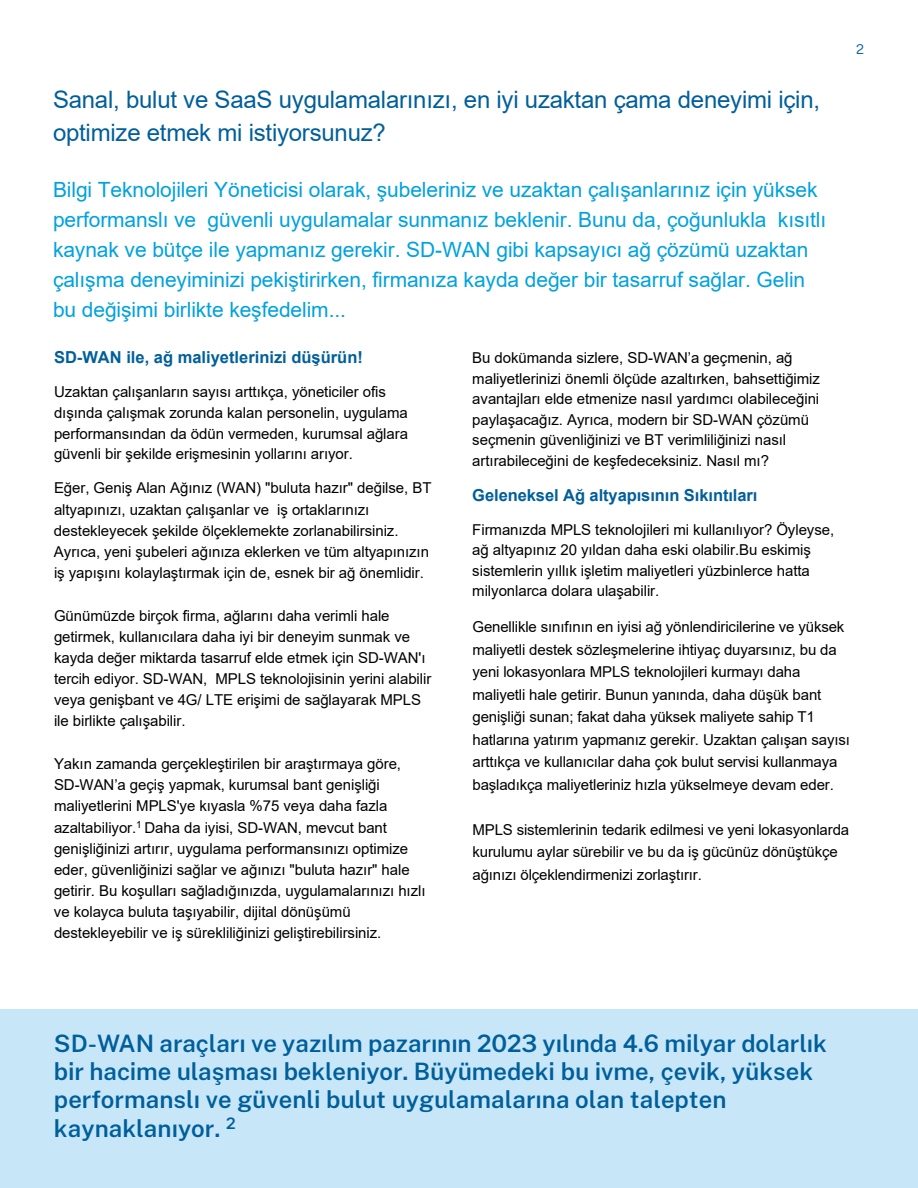
<style>
.page{position:relative;width:918px;height:1188px;background:#fff}
.page>*{position:absolute;margin:0;border:0;box-sizing:border-box;transform-origin:0 0}
.t1{font:600 24px/28.2px "Public Sans";color:#005f9b}
.t2{font:24px/33px "Arial";letter-spacing:-.01em;color:#005f9b}
.t3{font:21px/30px "Arial";letter-spacing:-.005em;color:#00a2de}
.t4{font:700 16.5px "Arial";letter-spacing:-.005em;color:#005f9b}
.t5{font:15px/21px "Arial";letter-spacing:-.005em;color:#000}
.t6{font:300 13.5px "Public Sans";color:#005f9b}
</style>
<div class="page">
<div style="left:0;top:1010px;width:918px;height:178px;background:#c7e7f9"></div>
<p class="t6" style="left:856px;top:39px;width:9px">2</p>
<h1 class="t2" style="left:53px;top:83px;width:769px">Sanal, bulut ve SaaS uygulamalarınızı, en iyi uzaktan çama deneyimi için, optimize etmek mi istiyorsunuz?</h1>
<p class="t3" style="left:53px;top:175px;width:775px">Bilgi Teknolojileri Yöneticisi olarak, şubeleriniz ve uzaktan çalışanlarınız için yüksek performanslı ve güvenli uygulamalar sunmanız beklenir. Bunu da, çoğunlukla kısıtlı kaynak ve bütçe ile yapmanız gerekir. SD-WAN gibi kapsayıcı ağ çözümü uzaktan çalışma deneyiminizi pekiştirirken, firmanıza kayda değer bir tasarruf sağlar. Gelin bu değişimi birlikte keşfedelim...</p>
<p class="t4" style="left:54px;top:346px;width:310px">SD-WAN ile, ağ maliyetlerinizi düşürün!</p>
<p class="t5" style="left:54px;top:382px;width:356px">Uzaktan çalışanların sayısı arttıkça, yöneticiler ofis dışında çalışmak zorunda kalan personelin, uygulama performansından da ödün vermeden, kurumsal ağlara güvenli bir şekilde erişmesinin yollarını arıyor.</p>
<p class="t5" style="left:54px;top:478px;width:379px">Eğer, Geniş Alan Ağınız (WAN) "buluta hazır" değilse, BT altyapınızı, uzaktan çalışanlar ve iş ortaklarınızı destekleyecek şekilde ölçeklemekte zorlanabilirsiniz.<br>Ayrıca, yeni şubeleri ağınıza eklerken ve tüm altyapınızın iş yapışını kolaylaştırmak için de, esnek bir ağ önemlidir.</p>
<p class="t5" style="left:54px;top:605px;width:379px">Günümüzde birçok firma, ağlarını daha verimli hale getirmek, kullanıcılara daha iyi bir deneyim sunmak ve kayda değer miktarda tasarruf elde etmek için SD-WAN'ı tercih ediyor. SD-WAN, MPLS teknolojisinin yerini alabilir veya genişbant ve 4G/ LTE erişimi de sağlayarak MPLS ile birlikte çalışabilir.</p>
<p class="t5" style="left:54px;top:754px;width:373px">Yakın zamanda gerçekleştirilen bir araştırmaya göre, SD-WAN’a geçiş yapmak, kurumsal bant genişliği maliyetlerini MPLS'ye kıyasla %75 veya daha fazla azaltabiliyor.<sup>1</sup> Daha da iyisi, SD-WAN, mevcut bant genişliğinizi artırır, uygulama performansınızı optimize eder, güvenliğinizi sağlar ve ağınızı "buluta hazır" hale getirir. Bu koşulları sağladığınızda, uygulamalarınızı hızlı ve kolayca buluta taşıyabilir, dijital dönüşümü destekleyebilir ve iş sürekliliğinizi geliştirebilirsiniz.</p>
<p class="t5" style="left:472px;top:347px;width:349px;line-height:20.5px">Bu dokümanda sizlere, SD-WAN’a geçmenin, ağ maliyetlerinizi önemli ölçüde azaltırken, bahsettiğimiz avantajları elde etmenize nasıl yardımcı olabileceğini paylaşacağız. Ayrıca, modern bir SD-WAN çözümü seçmenin güvenliğinizi ve BT verimliliğinizi nasıl artırabileceğini de keşfedeceksiniz. Nasıl mı?</p>
<p class="t4" style="left:472px;top:483px;width:287px">Geleneksel Ağ altyapısının Sıkıntıları</p>
<p class="t5" style="left:472px;top:519px;width:363px;line-height:20.5px">Firmanızda MPLS teknolojileri mi kullanılıyor? Öyleyse, ağ altyapınız 20 yıldan daha eski olabilir.Bu eskimiş sistemlerin yıllık işletim maliyetleri yüzbinlerce hatta milyonlarca dolara ulaşabilir.</p>
<p class="t5" style="left:472px;top:615px;width:379px;line-height:22.5px">Genellikle sınıfının en iyisi ağ yönlendiricilerine ve yüksek maliyetli destek sözleşmelerine ihtiyaç duyarsınız, bu da yeni lokasyonlara MPLS teknolojileri kurmayı daha maliyetli hale getirir. Bunun yanında, daha düşük bant genişliği sunan; fakat daha yüksek maliyete sahip T1 hatlarına yatırım yapmanız gerekir. Uzaktan çalışan sayısı arttıkça ve kullanıcılar daha çok bulut servisi kullanmaya başladıkça maliyetleriniz hızla yükselmeye devam eder.</p>
<p class="t5" style="left:472px;top:818px;width:378px;line-height:22.5px">MPLS sistemlerinin tedarik edilmesi ve yeni lokasyonlarda kurulumu aylar sürebilir ve bu da iş gücünüz dönüştükçe ağınızı ölçeklendirmenizi zorlaştırır.</p>
<h1 class="t1" style="left:54px;top:1029px;width:774px">SD-WAN araçları ve yazılım pazarının 2023 yılında 4.6 milyar dolarlık bir hacime ulaşması bekleniyor. Büyümedeki bu ivme, çevik, yüksek performanslı ve güvenli bulut uygulamalarına olan talepten kaynaklanıyor. <sup>2</sup></h1>
</div>
